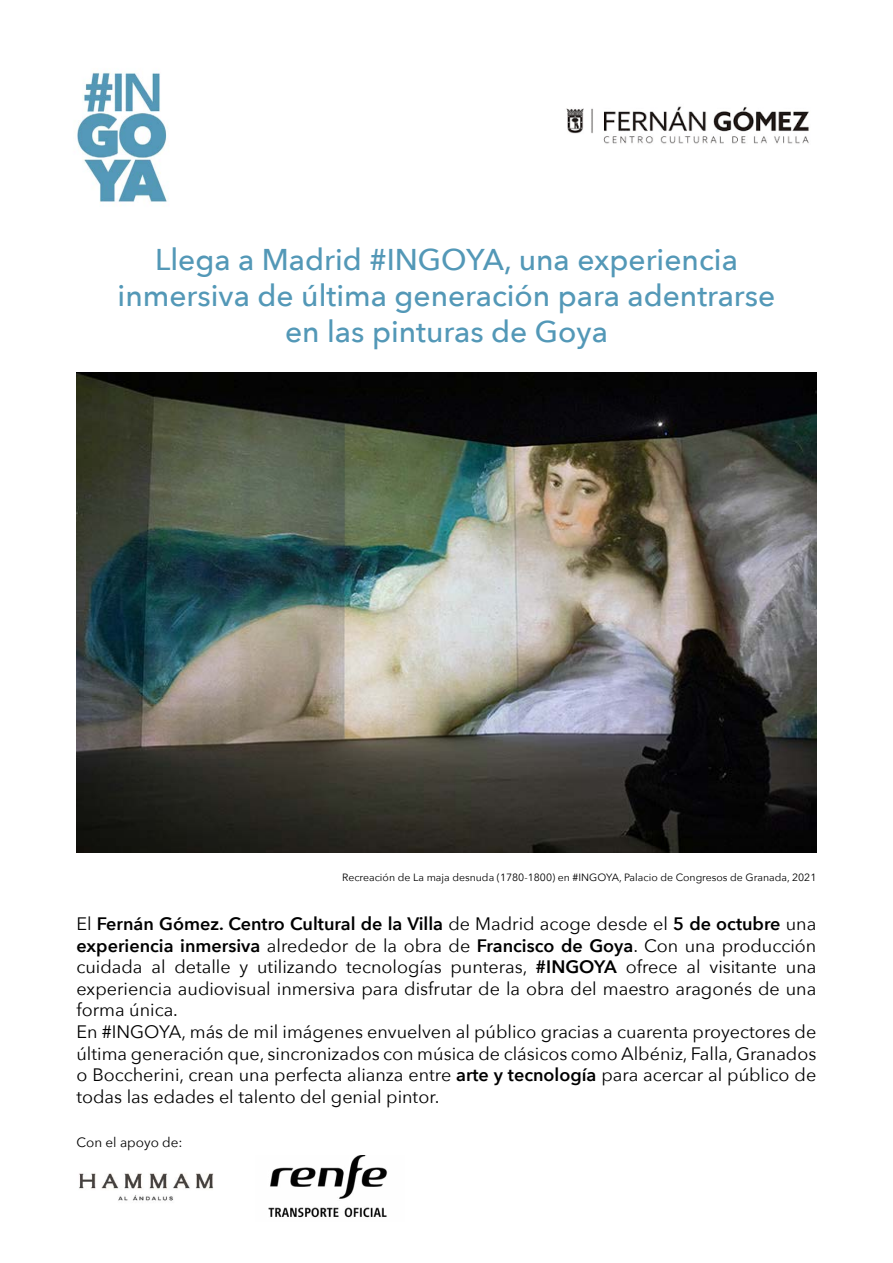
<style>
.page{position:relative;width:893px;height:1263px;background:#fff}
.page>*{position:absolute;margin:0;border:0;box-sizing:border-box;transform-origin:0 0}
.t1{font:500 30px/36px "Avenir Next";color:#5398b7;text-align:center}
.t2{font:18px/21.6px "Avenir Next";color:#000}
.t3{font:13.5px "Avenir Next";color:#000}
.t4{font:10.5px "Avenir Next";color:#000}
.s1{font-weight:600}
</style>
<div class="page">
<img style="left:77px;top:71px;width:90px;height:131px">
<img style="left:79px;top:1173px;width:135px;height:28px">
<img style="left:566px;top:106px;width:243px;height:38px">
<img style="left:268px;top:1155px;width:120px;height:63px">
<img style="left:76px;top:372px;width:740px;height:481px">
<h1 class="t1" style="left:118px;top:241px;width:659px">Llega a Madrid #INGOYA, una experiencia inmersiva de última generación para adentrarse en las pinturas de Goya</h1>
<p class="t4" style="left:342px;top:868px;width:476px">Recreación de La maja desnuda (1780-1800) en #INGOYA, Palacio de Congresos de Granada, 2021</p>
<p class="t2" style="left:76px;top:912px;width:741px">El <span class="s1">Fernán Gómez. Centro Cultural de la Villa</span> de Madrid acoge desde el <span class="s1">5 de octubre</span> una <span class="s1">experiencia inmersiva</span> alrededor de la obra de <span class="s1">Francisco de Goya</span>. Con una producción cuidada al detalle y utilizando tecnologías punteras, <span class="s1">#INGOYA</span> ofrece al visitante una experiencia audiovisual inmersiva para disfrutar de la obra del maestro aragonés de una forma única.<br>En #INGOYA, más de mil imágenes envuelven al público gracias a cuarenta proyectores de última generación que, sincronizados con música de clásicos como Albéniz, Falla, Granados o Boccherini, crean una perfecta alianza entre <span class="s1">arte y tecnología</span> para acercar al público de todas las edades el talento del genial pintor.</p>
<p class="t3" style="left:77px;top:1131px;width:108px">Con el apoyo de:</p>
</div>
